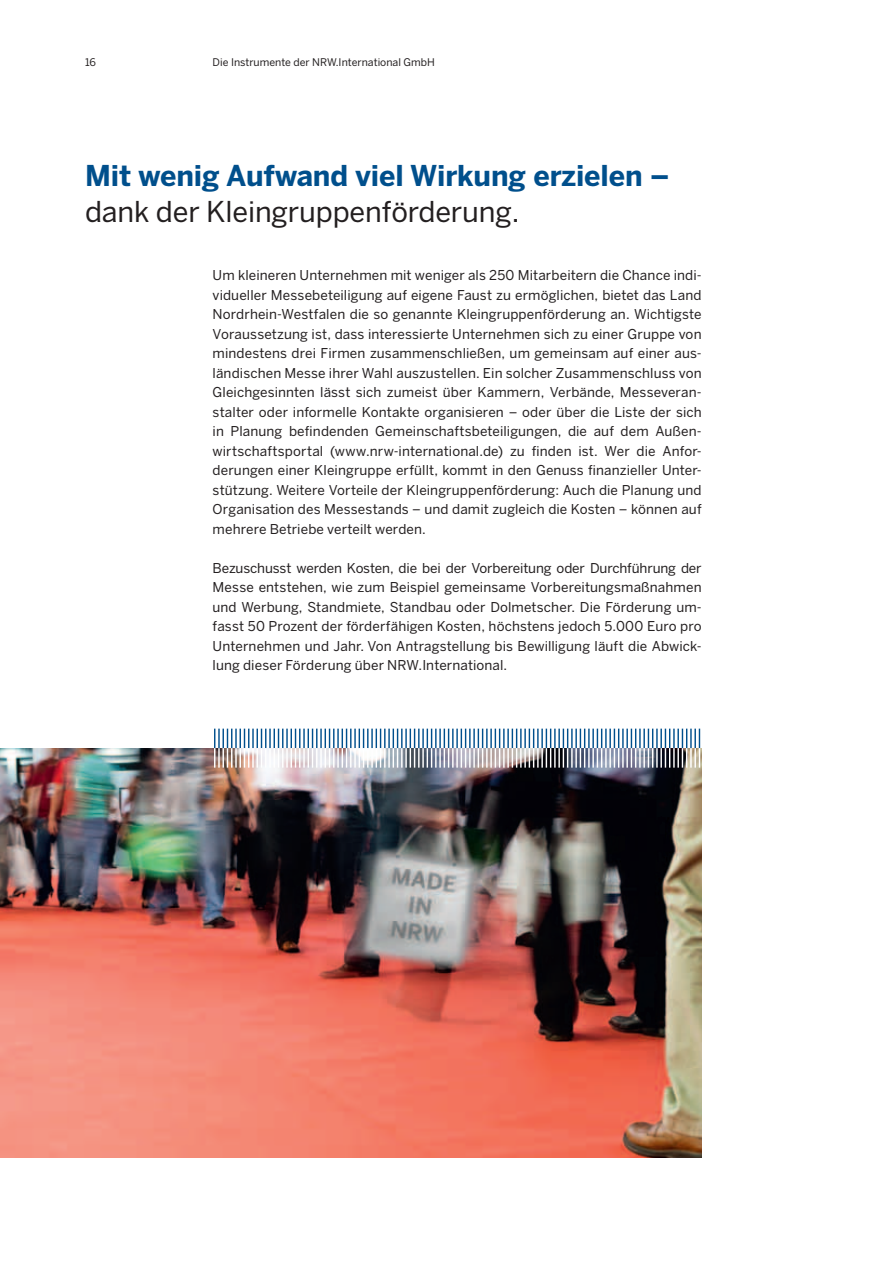
<style>
.page{position:relative;width:893px;height:1263px;background:#fff}
.page>*{position:absolute;margin:0;border:0;box-sizing:border-box;transform-origin:0 0}
.t1{font:700 28.5px "Benton Sans";letter-spacing:-.005em;color:#004f8c}
.t2{font:28.5px "Benton Sans";letter-spacing:-.005em;color:#231f20}
.t3{font:13.5px/19.5px "Benton Sans";letter-spacing:.01em;color:#231f20;text-align:justify}
.t4{font:10.5px "Benton Sans";color:#231f20}
</style>
<div class="page">
<img style="left:0;top:748px;width:702px;height:410px">
<img style="left:214px;top:729px;width:486px;height:39px">
<p class="t4" style="left:85px;top:56px;width:12px">16</p>
<p class="t4" style="left:213px;top:56px;width:224px">Die Instrumente der NRW.International GmbH</p>
<h1 class="t1" style="left:85px;top:158px;width:586px">Mit wenig Aufwand viel Wirkung erzielen –</h1>
<h1 class="t2" style="left:85px;top:194px;width:436px">dank der Kleingruppenförderung.</h1>
<p class="t3" style="left:213px;top:265px;width:491px">Um kleineren Unternehmen mit weniger als 250 Mitarbeitern die Chance indi&shy;vidueller Messebeteiligung auf eigene Faust zu ermöglichen, bietet das Land Nordrhein-Westfalen die so genannte Kleingruppenförderung an. Wichtigste Voraussetzung ist, dass interessierte Unternehmen sich zu einer Gruppe von mindestens drei Firmen zusammenschließen, um gemeinsam auf einer aus&shy;ländischen Messe ihrer Wahl auszustellen. Ein solcher Zusammenschluss von Gleichgesinnten lässt sich zumeist über Kammern, Verbände, Messeveran&shy;stalter oder informelle Kontakte organisieren – oder über die Liste der sich in Planung befindenden Gemeinschaftsbeteiligungen, die auf dem Außen&shy;wirtschaftsportal (www.nrw-international.de) zu finden ist. Wer die Anfor&shy;derungen einer Kleingruppe erfüllt, kommt in den Genuss finanzieller Unter&shy;stützung. Weitere Vorteile der Kleingruppenförderung: Auch die Planung und Organisation des Messestands – und damit zugleich die Kosten – können auf mehrere Betriebe verteilt werden.</p>
<p class="t3" style="left:213px;top:558px;width:491px">Bezuschusst werden Kosten, die bei der Vorbereitung oder Durchführung der Messe entstehen, wie zum Beispiel gemeinsame Vorbereitungsmaßnahmen und Werbung, Standmiete, Standbau oder Dolmetscher. Die Förderung um&shy;fasst 50 Prozent der förderfähigen Kosten, höchstens jedoch 5.000 Euro pro Unternehmen und Jahr. Von Antragstellung bis Bewilligung läuft die Abwick&shy;lung dieser Förderung über NRW.International.</p>
</div>
